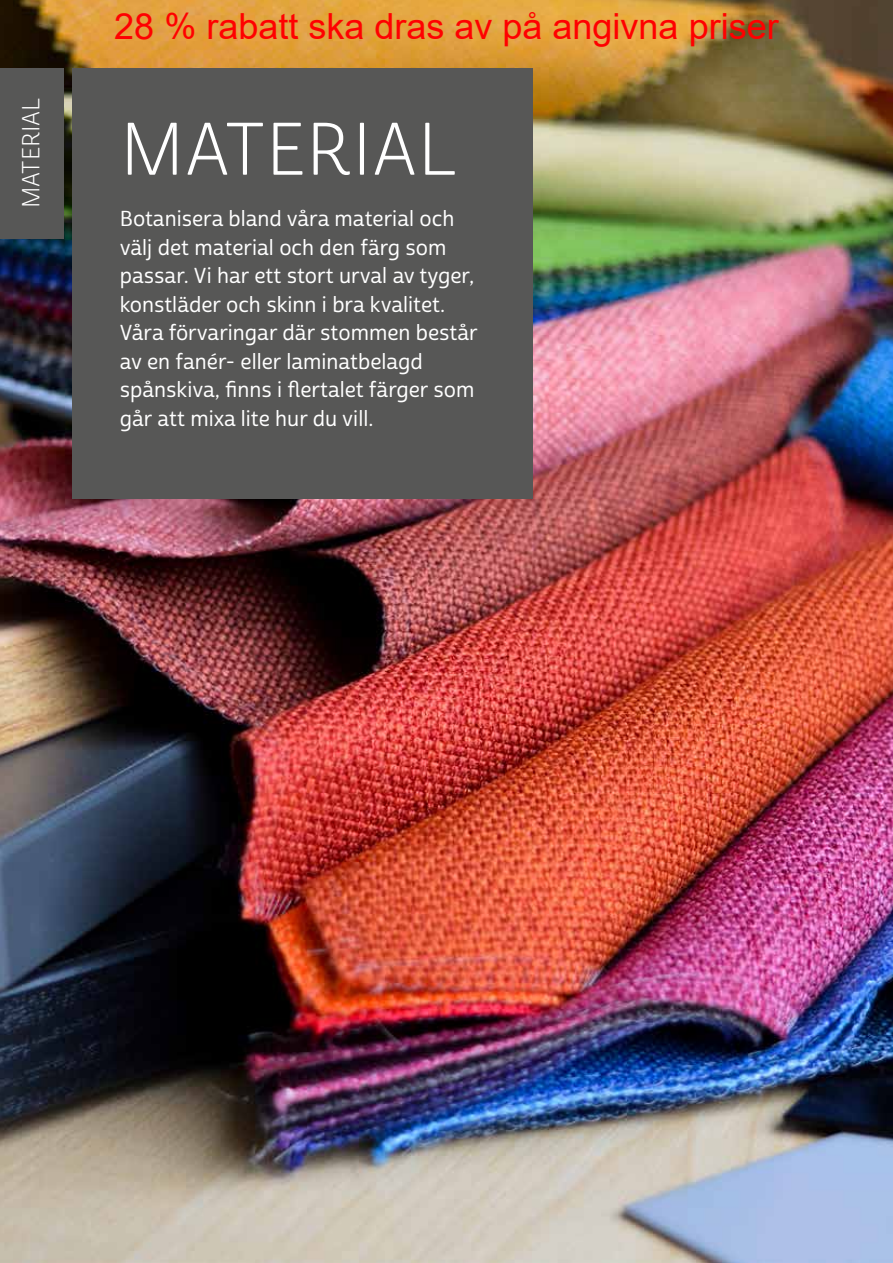
<style>
.page{position:relative;width:893px;height:1263px;background:#fff}
.page>*{position:absolute;margin:0;border:0;box-sizing:border-box;transform-origin:0 0}
.t1{font:72px "Cabrito Sans Nor Boo";letter-spacing:.005em;color:#fff}
.t2{font:36px "Arial";color:#f00}
.t3{font:24px "Cabrito Sans Nor Boo";letter-spacing:-.01em;color:#fff}
.t4{font:21px/28.5px "Cabrito Sans Nor Med";color:#fff}
</style>
<div class="page">
<img style="left:0;top:0;width:893px;height:1263px">
<div style="left:72px;top:68px;width:461px;height:430px;background:#575756"></div>
<div style="left:0;top:68px;width:64px;height:170px;background:#575756"></div>
<p class="t3" style="left:17px;top:208px;width:111px;rotate:-90deg">MATERIAL</p>
<h2 class="t2" style="left:114px;top:1px;width:666px">28 % rabatt ska dras av på angivna priser</h2>
<h1 class="t1" style="left:120px;top:106px;width:338px">MATERIAL</h1>
<p class="t4" style="left:120px;top:205px;width:360px">Botanisera bland våra material och välj det material och den färg som passar. Vi har ett stort urval av tyger, konstläder och skinn i bra kvalitet.<br>Våra förvaringar där stommen består av en fanér- eller laminatbelagd spånskiva, finns i flertalet färger som går att mixa lite hur du vill.</p>
</div>
